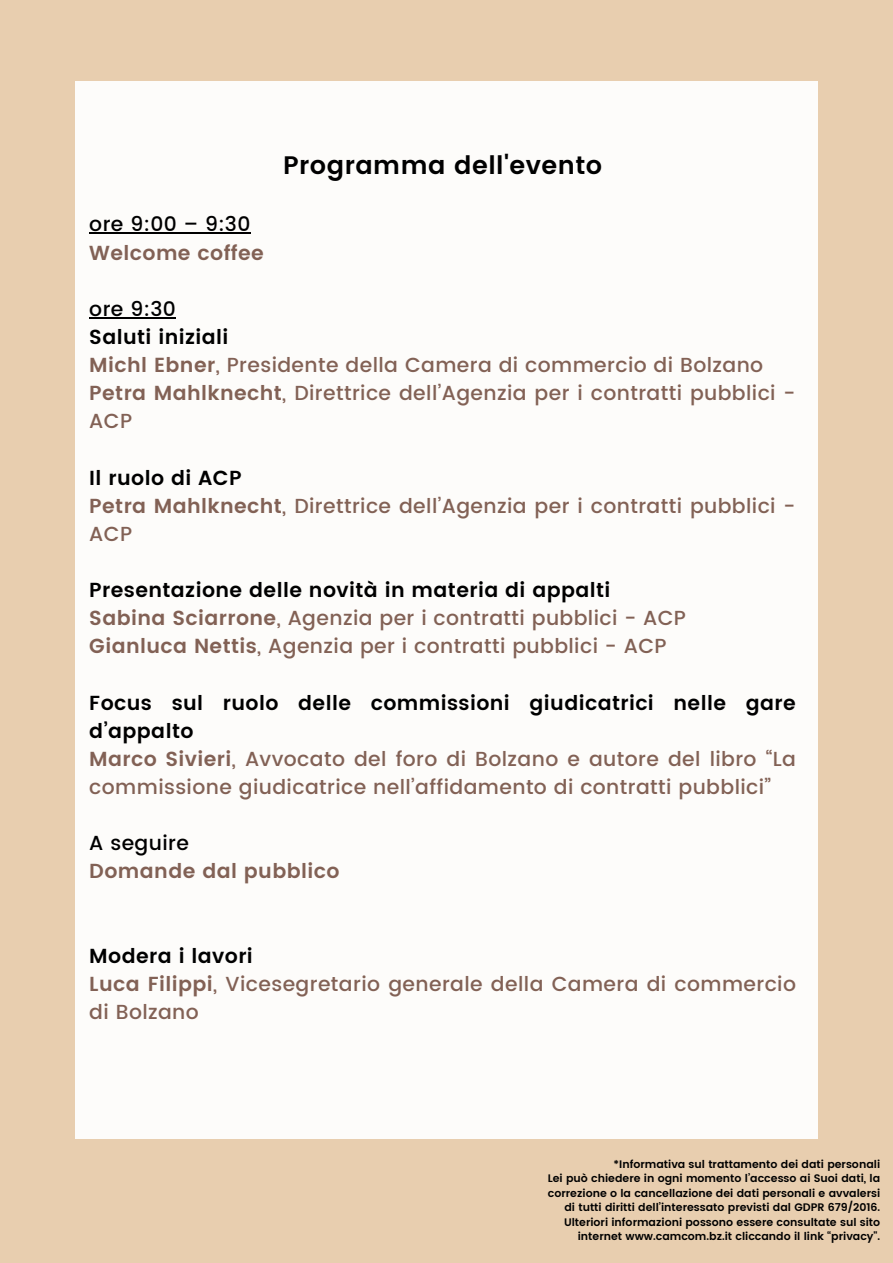
<style>
.page{position:relative;width:893px;height:1263px;background:#e8ceaf}
.page>*{position:absolute;margin:0;border:0;box-sizing:border-box;transform-origin:0 0}
.t1{font:600 25.35px "Poppins";letter-spacing:.02em;color:#000}
.t2{font:500 20.33px/28.1px "Poppins";letter-spacing:.02em;color:#826155}
.t3{font:600 20.33px/28.1px "Poppins";letter-spacing:.02em;color:#000}
.t4{font:600 20.33px "Poppins";letter-spacing:.02em;color:#826155}
.t5{font:500 20.33px "Poppins";letter-spacing:.02em;color:#000}
.t6{font:600 10.88px "Poppins";color:#000}
.s1{font-weight:600}
</style>
<div class="page">
<div style="left:76px;top:82px;width:742px;height:1057px;background:#fff"></div>
<hr style="left:89px;top:232px;width:162px;height:2px;background:#000">
<hr style="left:89px;top:317px;width:87px;height:2px;background:#000">
<p class="t5" style="left:89px;top:212px;width:163px">ore 9:00 – 9:30</p>
<p class="t4" style="left:89px;top:241px;width:176px">Welcome coffee</p>
<p class="t1" style="left:283px;top:150px;width:321px">Programma dell'evento</p>
<p class="t5" style="left:89px;top:297px;width:88px">ore 9:30</p>
<p class="t3" style="left:89px;top:323px;width:141px">Saluti iniziali</p>
<p class="t2" style="left:89px;top:351px;width:675px"><span class="s1">Michl Ebner</span>, Presidente della Camera di commercio di Bolzano</p>
<p class="t2" style="left:89px;top:379px;width:707px"><span class="s1">Petra Mahlknecht</span>, Direttrice dell’Agenzia per i contratti pubblici -<br>ACP</p>
<p class="t3" style="left:89px;top:463px;width:154px">Il ruolo di ACP</p>
<p class="t2" style="left:89px;top:492px;width:707px"><span class="s1">Petra Mahlknecht</span>, Direttrice dell’Agenzia per i contratti pubblici -<br>ACP</p>
<p class="t3" style="left:89px;top:576px;width:523px">Presentazione delle novità in materia di appalti</p>
<p class="t2" style="left:89px;top:604px;width:598px"><span class="s1">Sabina Sciarrone</span>, Agenzia per i contratti pubblici - ACP</p>
<p class="t2" style="left:89px;top:632px;width:579px"><span class="s1">Gianluca Nettis</span>, Agenzia per i contratti pubblici - ACP</p>
<p class="t3" style="left:89px;top:688px;width:708px">Focus sul ruolo delle commissioni giudicatrici nelle gare d’appalto</p>
<p class="t2" style="left:89px;top:745px;width:708px"><span class="s1">Marco Sivieri</span>, Avvocato del foro di Bolzano e autore del libro “La commissione giudicatrice nell’affidamento di contratti pubblici”</p>
<p class="t5" style="left:89px;top:831px;width:101px">A seguire</p>
<p class="t4" style="left:89px;top:859px;width:252px">Domande dal pubblico</p>
<p class="t3" style="left:89px;top:942px;width:165px">Modera i lavori</p>
<p class="t2" style="left:89px;top:970px;width:708px"><span class="s1">Luca Filippi</span>, Vicesegretario generale della Camera di commercio di Bolzano</p>
<p class="t6" style="left:613px;top:1157px;width:268px">*Informativa sul trattamento dei dati personali</p>
<p class="t6" style="left:548px;top:1172px;width:334px">Lei può chiedere in ogni momento l’accesso ai Suoi dati, la</p>
<p class="t6" style="left:548px;top:1186px;width:334px">correzione o la cancellazione dei dati personali e avvalersi</p>
<p class="t6" style="left:564px;top:1201px;width:317px">di tutti diritti dell’interessato previsti dal GDPR 679/2016.</p>
<p class="t6" style="left:564px;top:1215px;width:318px">Ulteriori informazioni possono essere consultate sul sito</p>
<p class="t6" style="left:578px;top:1230px;width:304px">internet www.camcom.bz.it cliccando il link “privacy".</p>
</div>
